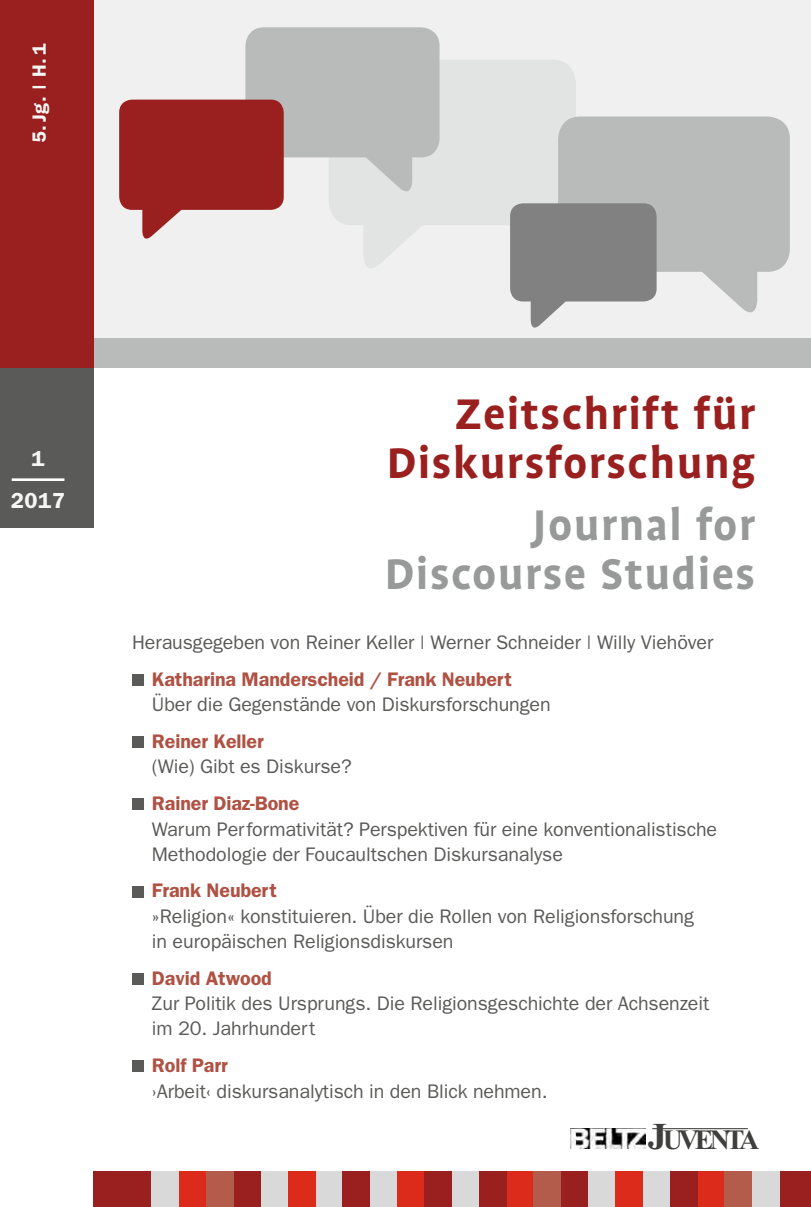
<style>
.page{position:relative;width:811px;height:1207px;background:#fff}
.page>*{position:absolute;margin:0;border:0;box-sizing:border-box;transform-origin:0 0}
.t1{font:700 49px/49px "Profile OT";letter-spacing:.03em;color:#99201f;text-align:right}
.t2{font:700 49px/49px "Profile OT";letter-spacing:.03em;color:#989999;text-align:right}
.t3{font:700 28px "Times New Roman";letter-spacing:-.15em;color:#3f3f3e}
.t4{font:600 21.88px/42px "Franklin Gothic";color:#f6f6f6;text-align:center}
.t5{font:19.6px/25px "Franklin Gothic";letter-spacing:-.005em;color:#5a5a59}
.t6{font:600 19.6px "Franklin Gothic";letter-spacing:-.005em;color:#af5143}
.t7{font:600 19.25px "Franklin Gothic";color:#f6f6f6}
.s1{font-size:37.8px}
</style>
<div class="page">
<div style="left:93px;top:0;width:718px;height:368px;background:#f0f0f0"></div>
<div style="left:0;top:368px;width:93px;height:159px;background:#5a5a59"></div>
<div style="left:93px;top:339px;width:718px;height:29px;background:#b9baba"></div>
<div style="left:0;top:0;width:93px;height:368px;background:#99201f"></div>
<div style="left:93px;top:1171px;width:59px;height:35px;background:#99201f"></div>
<div style="left:779px;top:1171px;width:32px;height:35px;background:#99201f"></div>
<div style="left:234px;top:1171px;width:27px;height:35px;background:#99201f"></div>
<div style="left:752px;top:1171px;width:27px;height:35px;background:#d9d9d9"></div>
<div style="left:315px;top:1171px;width:28px;height:35px;background:#d9d9d9"></div>
<div style="left:179px;top:1171px;width:27px;height:35px;background:#dc2a1b"></div>
<div style="left:697px;top:1171px;width:28px;height:35px;background:#dc2a1b"></div>
<div style="left:261px;top:1171px;width:27px;height:35px;background:#d9d9d9"></div>
<div style="left:343px;top:1171px;width:27px;height:35px;background:#99201f"></div>
<div style="left:370px;top:1171px;width:27px;height:35px;background:#d9d9d9"></div>
<div style="left:152px;top:1171px;width:27px;height:35px;background:#d9d9d9"></div>
<div style="left:206px;top:1171px;width:28px;height:35px;background:#b45c4b"></div>
<div style="left:725px;top:1171px;width:27px;height:35px;background:#b45c4b"></div>
<div style="left:288px;top:1171px;width:27px;height:35px;background:#dc2a1b"></div>
<div style="left:561px;top:1171px;width:27px;height:35px;background:#99201f"></div>
<div style="left:643px;top:1171px;width:27px;height:35px;background:#d9d9d9"></div>
<div style="left:452px;top:1171px;width:27px;height:35px;background:#d9d9d9"></div>
<div style="left:506px;top:1171px;width:28px;height:35px;background:#dc2a1b"></div>
<div style="left:397px;top:1171px;width:28px;height:35px;background:#dc2a1b"></div>
<div style="left:588px;top:1171px;width:28px;height:35px;background:#d9d9d9"></div>
<div style="left:670px;top:1171px;width:27px;height:35px;background:#99201f"></div>
<div style="left:479px;top:1171px;width:27px;height:35px;background:#99201f"></div>
<div style="left:534px;top:1171px;width:27px;height:35px;background:#b45c4b"></div>
<div style="left:616px;top:1171px;width:27px;height:35px;background:#dc2a1b"></div>
<div style="left:425px;top:1171px;width:27px;height:35px;background:#99201f"></div>
<div style="left:329px;top:60px;width:247px;height:165px;background:#e2e3e3;border-radius:24px"></div>
<svg style="left:364px;top:225px;width:58px;height:43px"></svg>
<div style="left:245px;top:27px;width:194px;height:130px;background:#b9baba;border-radius:19px"></div>
<svg style="left:364px;top:157px;width:48px;height:35px"></svg>
<div style="left:558px;top:116px;width:232px;height:156px;background:#b9baba;border-radius:22px"></div>
<svg style="left:702px;top:272px;width:55px;height:41px"></svg>
<div style="left:510px;top:203px;width:146px;height:98px;background:#818181;border-radius:13px"></div>
<svg style="left:531px;top:301px;width:36px;height:27px"></svg>
<div style="left:119px;top:100px;width:165px;height:110px;background:#99201f;border-radius:13px"></div>
<svg style="left:142px;top:209px;width:42px;height:30px"></svg>
<hr style="left:652px;top:1127px;width:96px;height:1px;background:#3f3f3e">
<div style="left:132px;top:674px;width:11px;height:11px;background:#5a5a59"></div>
<div style="left:132px;top:736px;width:11px;height:11px;background:#5a5a59"></div>
<div style="left:132px;top:798px;width:11px;height:11px;background:#5a5a59"></div>
<div style="left:132px;top:885px;width:11px;height:12px;background:#5a5a59"></div>
<div style="left:132px;top:973px;width:11px;height:11px;background:#5a5a59"></div>
<div style="left:132px;top:1060px;width:11px;height:11px;background:#5a5a59"></div>
<hr style="left:12px;top:478px;width:52px;height:3px;background:#fff">
<img style="left:570px;top:1128px;width:75px;height:20px">
<p class="t7" style="left:28px;top:143px;width:101px;rotate:-90deg">5. Jg. | H. 1</p>
<p class="t4" style="left:11px;top:437px;width:56px">1<br>2017</p>
<h1 class="t1" style="left:387px;top:392px;width:370px">Zeitschrift für<br>Diskursforschung</h1>
<h1 class="t2" style="left:385px;top:502px;width:372px">Journal for<br>Discourse Studies</h1>
<p class="t5" style="left:132px;top:629px;width:583px">Herausgegeben von Reiner Keller | Werner Schneider | Willy Viehöver</p>
<p class="t6" style="left:152px;top:667px;width:362px">Katharina Manderscheid / Frank Neubert</p>
<p class="t5" style="left:152px;top:691px;width:400px">Über die Gegenstände von Diskursforschungen</p>
<p class="t6" style="left:152px;top:729px;width:113px">Reiner Keller</p>
<p class="t5" style="left:152px;top:753px;width:201px">(Wie) Gibt es Diskurse?</p>
<p class="t6" style="left:152px;top:791px;width:149px">Rainer Diaz-Bone</p>
<p class="t5" style="left:152px;top:816px;width:567px">Warum Performativität? Perspektiven für eine konventionalistische<br>Methodologie der Foucaultschen Diskursanalyse</p>
<p class="t6" style="left:152px;top:878px;width:126px">Frank Neubert</p>
<p class="t5" style="left:152px;top:903px;width:543px">»Religion« konstituieren. Über die Rollen von Religionsforschung in europäischen Religionsdiskursen</p>
<p class="t6" style="left:152px;top:966px;width:121px">David Atwood</p>
<p class="t5" style="left:152px;top:990px;width:559px">Zur Politik des Ursprungs. Die Religionsgeschichte der Achsenzeit im 20. Jahrhundert</p>
<p class="t6" style="left:152px;top:1053px;width:77px">Rolf Parr</p>
<p class="t5" style="left:152px;top:1077px;width:397px">›Arbeit‹ diskursanalytisch in den Blick nehmen.</p>
<h2 class="t3" style="left:648px;top:1129px;width:113px"><span class="s1">J</span>UVENTA</h2>
</div>
